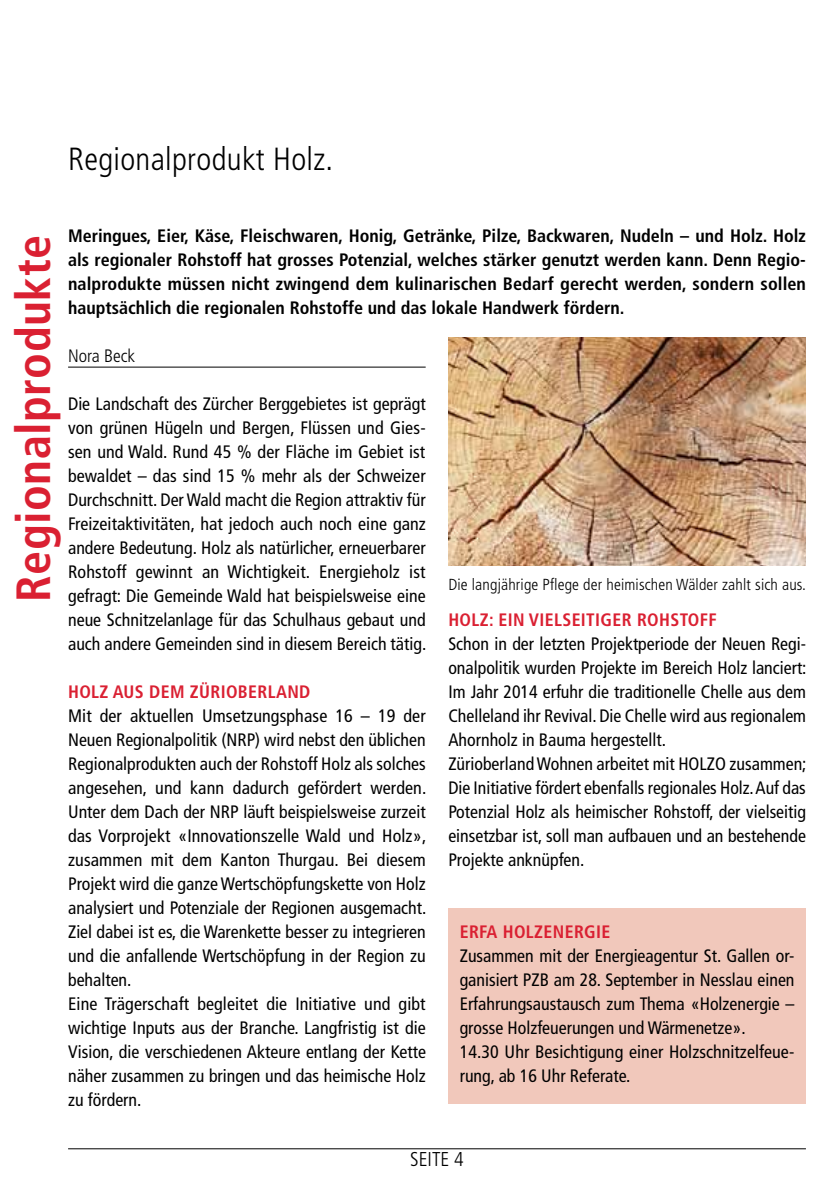
<style>
.page{position:relative;width:840px;height:1191px;background:#fff}
.page>*{position:absolute;margin:0;border:0;box-sizing:border-box;transform-origin:0 0}
.t1{font:700 condensed 48px "Frutiger LT Std";letter-spacing:.01em;color:#da2032}
.t2{font:300 condensed 32px "Frutiger LT Std";letter-spacing:.01em;color:#000}
.t3{font:300 condensed 20px "Frutiger LT Std";color:#000}
.t4{font:condensed 18px/24px "Frutiger LT Std";color:#000}
.t5{font:700 condensed 18px/24px "Frutiger LT Std";color:#000;text-align:justify}
.t6{font:700 condensed 18px "Frutiger LT Std";letter-spacing:.02em;color:#da2032}
.t7{font:300 condensed 18px "Frutiger LT Std";color:#000}
.t8{font:300 condensed 16px "Frutiger LT Std";letter-spacing:.01em;color:#000}
</style>
<div class="page">
<hr style="left:68px;top:1148px;width:737px;height:1px;background:#000">
<hr style="left:68px;top:367px;width:357px;height:1px;background:#000">
<img style="left:448px;top:338px;width:357px;height:228px">
<div style="left:448px;top:909px;width:357px;height:195px;background:#f1c8bb"></div>
<h2 class="t2" style="left:68px;top:140px;width:266px">Regionalprodukt Holz.</h2>
<p class="t5" style="left:68px;top:223px;width:739px">Meringues, Eier, Käse, Fleischwaren, Honig, Getränke, Pilze, Backwaren, Nudeln – und Holz. Holz als regionaler Rohstoff hat grosses Potenzial, welches stärker genutzt werden kann. Denn Regio&shy;nalprodukte müssen nicht zwingend dem kulinarischen Bedarf gerecht werden, sondern sollen hauptsächlich die regionalen Rohstoffe und das lokale Handwerk fördern.</p>
<h1 class="t1" style="left:5px;top:602px;width:368px;rotate:-90deg">Regionalprodukte</h1>
<p class="t7" style="left:68px;top:345px;width:69px">Nora Beck</p>
<p class="t4" style="left:68px;top:391px;width:359px;text-align:justify">Die Landschaft des Zürcher Berggebietes ist geprägt von grünen Hügeln und Bergen, Flüssen und Gies&shy;sen und Wald. Rund 45 % der Fläche im Gebiet ist bewaldet – das sind 15 % mehr als der Schweizer Durchschnitt. Der Wald macht die Region attraktiv für Freizeitaktivitäten, hat jedoch auch noch eine ganz andere Bedeutung. Holz als natürlicher, erneuerbarer Rohstoff gewinnt an Wichtigkeit. Energieholz ist gefragt: Die Gemeinde Wald hat beispielsweise eine neue Schnitzelanlage für das Schulhaus gebaut und auch andere Gemeinden sind in diesem Bereich tätig.</p>
<p class="t6" style="left:68px;top:681px;width:244px">Holz aus dem Zürioberland</p>
<p class="t4" style="left:68px;top:703px;width:359px">Mit der aktuellen Umsetzungsphase 16 – 19 der Neuen Regionalpolitik (NRP) wird nebst den üblichen Regionalprodukten auch der Rohstoff Holz als solches angesehen, und kann dadurch gefördert werden.<br>Unter dem Dach der NRP läuft beispielsweise zurzeit das Vorprojekt «Innovationszelle Wald und Holz», zusammen mit dem Kanton Thurgau. Bei diesem Projekt wird die ganze Wertschöpfungskette von Holz analysiert und Potenziale der Regionen ausgemacht.<br>Ziel dabei ist es, die Warenkette besser zu integrieren und die anfallende Wertschöpfung in der Region zu behalten.<br>Eine Trägerschaft begleitet die Initiative und gibt wichtige Inputs aus der Branche. Langfristig ist die Vision, die verschiedenen Akteure entlang der Kette näher zusammen zu bringen und das heimische Holz zu fördern.</p>
<p class="t8" style="left:448px;top:575px;width:359px">Die langjährige Pflege der heimischen Wälder zahlt sich aus.</p>
<p class="t6" style="left:448px;top:609px;width:269px">Holz: ein vielseitiger Rohstoff</p>
<p class="t4" style="left:448px;top:631px;width:359px">Schon in der letzten Projektperiode der Neuen Regi&shy;onalpolitik wurden Projekte im Bereich Holz lanciert:<br>Im Jahr 2014 erfuhr die traditionelle Chelle aus dem Chelleland ihr Revival. Die Chelle wird aus regionalem Ahornholz in Bauma hergestellt.<br>Zürioberland Wohnen arbeitet mit HOLZO zusammen; Die Initiative fördert ebenfalls regionales Holz. Auf das Potenzial Holz als heimischer Rohstoff, der vielseitig einsetzbar ist, soll man aufbauen und an bestehende Projekte anknüpfen.</p>
<p class="t6" style="left:459px;top:921px;width:152px">Erfa Holzenergie</p>
<p class="t4" style="left:459px;top:943px;width:336px">Zusammen mit der Energieagentur St. Gallen or&shy;ganisiert PZB am 28. September in Nesslau einen Erfahrungsaustausch zum Thema «Holzenergie – grosse Holzfeuerungen und Wärmenetze».<br>14.30 Uhr Besichtigung einer Holzschnitzelfeue&shy;rung, ab 16 Uhr Referate.</p>
<p class="t3" style="left:410px;top:1147px;width:55px">SEITE 4</p>
</div>
